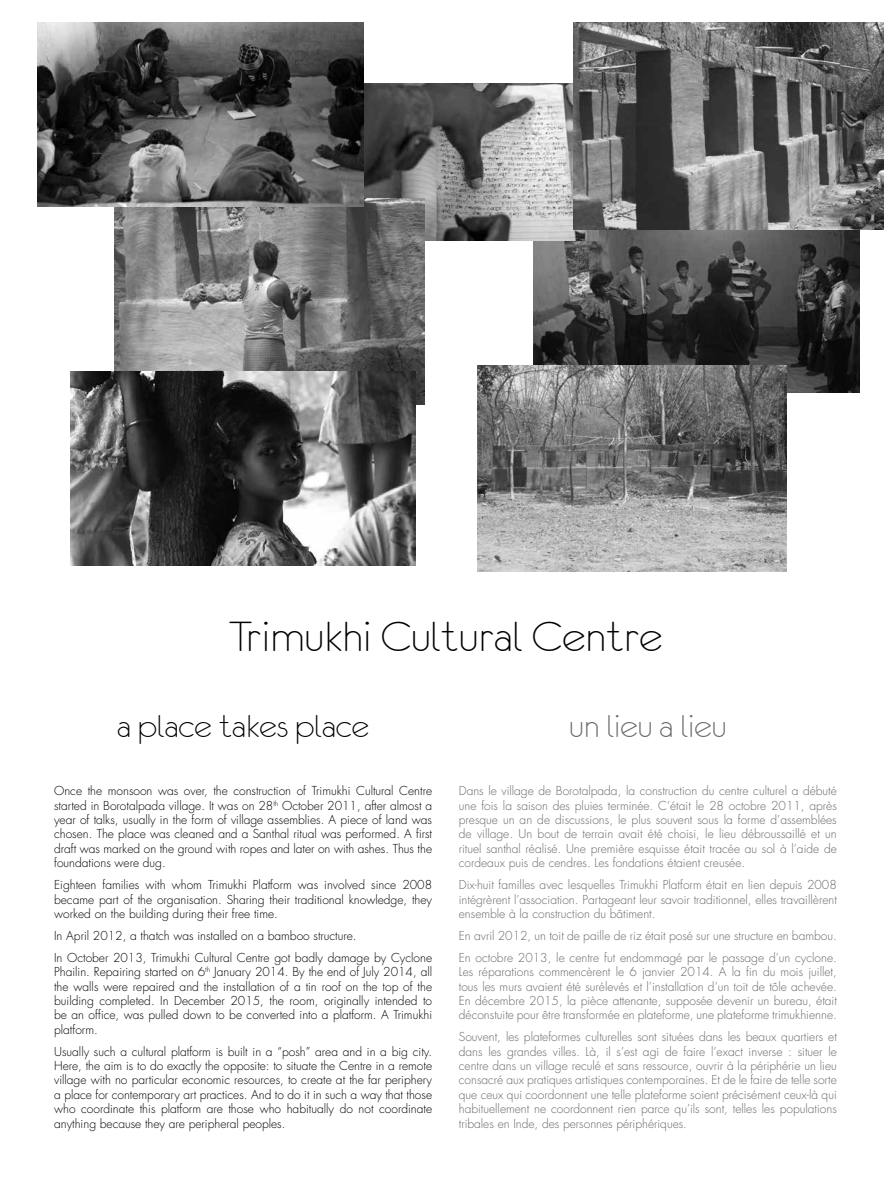
<style>
.page{position:relative;width:891px;height:1188px;background:#fff}
.page>*{position:absolute;margin:0;border:0;box-sizing:border-box;transform-origin:0 0}
.t1{font:48px "Brazilia";color:#000}
.t2{font:36px "Brazilia";color:#000}
.t3{font:36px "Brazilia";color:#646969}
.t4{font:300 12px/14.4px "Futura LT";color:#646969;text-align:justify}
.t5{font:300 12px/14.4px "Futura LT";color:#000;text-align:justify}
</style>
<div class="page">
<img style="left:533px;top:229px;width:327px;height:164px">
<img style="left:364px;top:83px;width:235px;height:157px">
<img style="left:574px;top:23px;width:309px;height:206px">
<img style="left:115px;top:199px;width:309px;height:206px">
<img style="left:477px;top:365px;width:310px;height:207px">
<img style="left:37px;top:23px;width:327px;height:183px">
<img style="left:70px;top:371px;width:346px;height:195px">
<h1 class="t1" style="left:229px;top:612px;width:435px">Trimukhi Cultural Centre</h1>
<h2 class="t2" style="left:117px;top:708px;width:254px">a place takes place</h2>
<h2 class="t3" style="left:569px;top:708px;width:159px">un lieu a lieu</h2>
<p class="t5" style="left:54px;top:784px;width:380px">Once the monsoon was over, the construction of Trimukhi Cultural Centre started in Borotalpada village. It was on 28<sup>th</sup> October 2011, after almost a year of talks, usually in the form of village assemblies. A piece of land was chosen. The place was cleaned and a Santhal ritual was performed. A first draft was marked on the ground with ropes and later on with ashes. Thus the foundations were dug.</p>
<p class="t5" style="left:54px;top:878px;width:380px">Eighteen families with whom Trimukhi Platform was involved since 2008 became part of the organisation. Sharing their traditional knowledge, they worked on the building during their free time.</p>
<p class="t5" style="left:54px;top:925px;width:379px;line-height:21.9px">In April 2012, a thatch was installed on a bamboo structure.<br>In October 2013, Trimukhi Cultural Centre got badly damage by Cyclone</p>
<p class="t5" style="left:54px;top:965px;width:380px">Phailin. Repairing started on 6<sup>th</sup> January 2014. By the end of July 2014, all the walls were repaired and the installation of a tin roof on the top of the building completed. In December 2015, the room, originally intended to be an office, was pulled down to be converted into a platform. A Trimukhi platform.</p>
<p class="t5" style="left:54px;top:1044px;width:380px">Usually such a cultural platform is built in a “posh” area and in a big city.<br>Here, the aim is to do exactly the opposite: to situate the Centre in a remote village with no particular economic resources, to create at the far periphery a place for contemporary art practices. And to do it in such a way that those who coordinate this platform are those who habitually do not coordinate anything because they are peripheral peoples.</p>
<p class="t4" style="left:459px;top:784px;width:380px">Dans le village de Borotalpada, la construction du centre culturel a débuté une fois la saison des pluies terminée. C’était le 28 octobre 2011, après presque un an de discussions, le plus souvent sous la forme d’assemblées de village. Un bout de terrain avait été choisi, le lieu débroussaillé et un rituel santhal réalisé. Une première esquisse était tracée au sol à l’aide de cordeaux puis de cendres. Les fondations étaient creusée.</p>
<p class="t4" style="left:459px;top:878px;width:379px">Dix-huit familles avec lesquelles Trimukhi Platform était en lien depuis 2008 intégrèrent l’association. Partageant leur savoir traditionnel, elles travaillèrent ensemble à la construction du bâtiment.</p>
<p class="t4" style="left:459px;top:925px;width:379px;line-height:21.9px">En avril 2012, un toit de paille de riz était posé sur une structure en bambou.<br>En octobre 2013, le centre fut endommagé par le passage d’un cyclone.</p>
<p class="t4" style="left:459px;top:965px;width:380px">Les réparations commencèrent le 6 janvier 2014. A la fin du mois juillet, tous les murs avaient été surélevés et l’installation d’un toit de tôle achevée.<br>En décembre 2015, la pièce attenante, supposée devenir un bureau, était déconstuite pour être transformée en plateforme, une plateforme trimukhienne.</p>
<p class="t4" style="left:459px;top:1030px;width:380px">Souvent, les plateformes culturelles sont situées dans les beaux quartiers et dans les grandes villes. Là, il s’est agi de faire l’exact inverse : situer le centre dans un village reculé et sans ressource, ouvrir à la périphérie un lieu consacré aux pratiques artistiques contemporaines. Et de le faire de telle sorte que ceux qui coordonnent une telle plateforme soient précisément ceux-là qui habituellement ne coordonnent rien parce qu’ils sont, telles les populations tribales en Inde, des personnes périphériques.</p>
</div>
